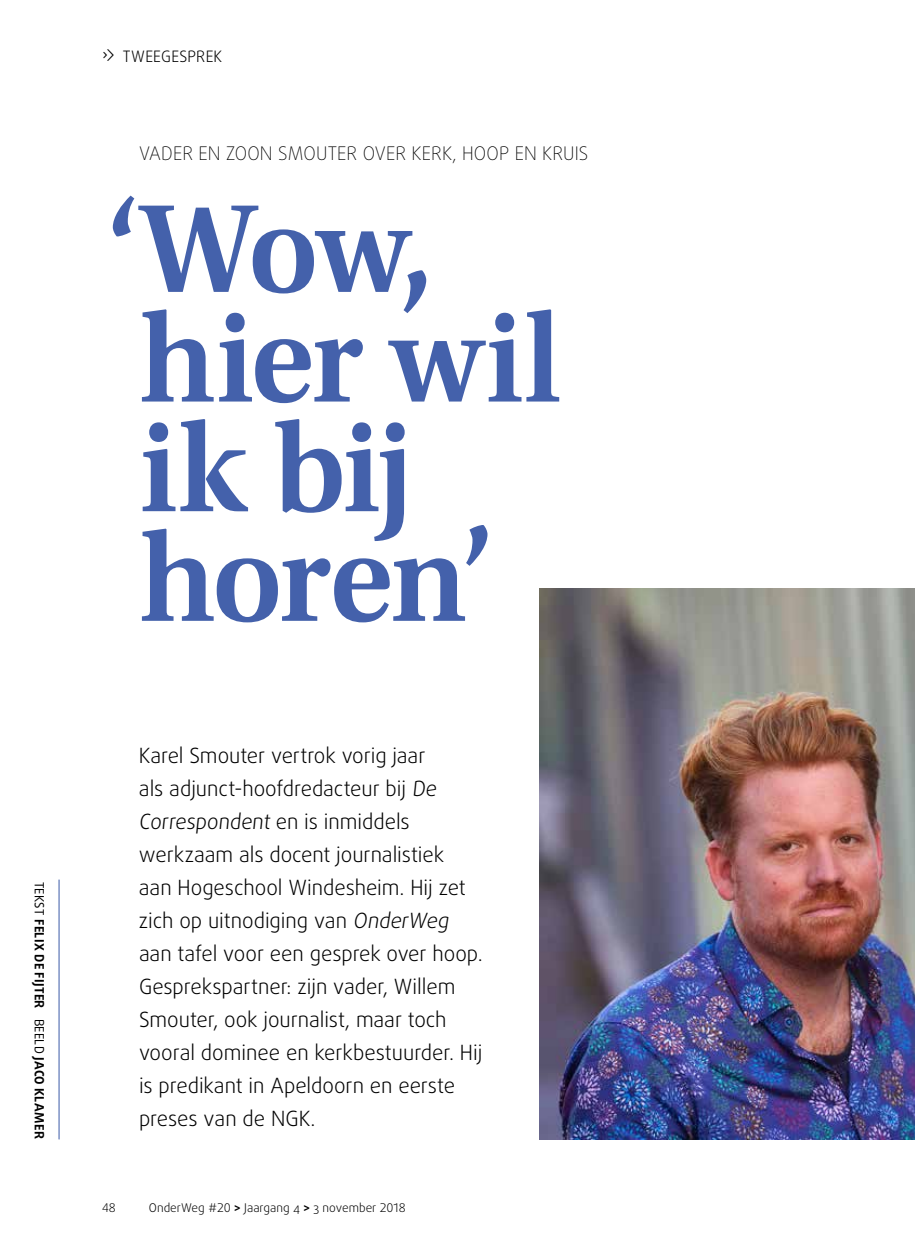
<style>
.page{position:relative;width:915px;height:1234px;background:#fff}
.page>*{position:absolute;margin:0;border:0;box-sizing:border-box;transform-origin:0 0}
.t1{font:600 132px/109.5px "Utopia Std";letter-spacing:-.025em;color:#4461ab}
.t2{font:300 21px/33px "Daxline Pro";color:#000}
.t3{font:100 18.75px "Daxline Pro";letter-spacing:.005em;color:#000}
.t4{font:300 15.75px "Daxline Pro";letter-spacing:.015em;color:#000}
.t5{font:700 12.75px "Daxline Pro";letter-spacing:.03em;color:#000}
.t6{font:300 12px "Daxline Pro";color:#000}
.s1{font-weight:400}
.s2{font-style:italic}
.s3{font-weight:700}
</style>
<div class="page">
<hr style="left:58px;top:879px;width:2px;height:259px;background:#4461ab">
<img style="left:539px;top:588px;width:375px;height:550px">
<p class="t5" style="left:48px;top:881px;width:259px;rotate:90deg"><span class="s1">TEKST</span> FELIX DE FIJTER <span class="s1">BEELD</span> JACO KLAMER</p>
<p class="t4" style="left:123px;top:46px;width:101px">TWEEGESPREK</p>
<p class="t3" style="left:139px;top:140px;width:450px">VADER EN ZOON SMOUTER OVER KERK, HOOP EN KRUIS</p>
<h1 class="t1" style="left:108px;top:196px;width:455px">‘Wow, hier wil ik bij horen’</h1>
<p class="t2" style="left:139px;top:739px;width:345px">Karel Smouter vertrok vorig jaar<br>als adjunct-hoofdredacteur bij De Correspondent en is inmiddels werkzaam als docent journalistiek<br>aan Hogeschool Windesheim. Hij zet zich op uitnodiging van <span class="s2">OnderWeg </span>aan tafel voor een gesprek over hoop.<br>Gesprekspartner: zijn vader, Willem Smouter, ook journalist, maar toch vooral dominee en kerkbestuurder. Hij is predikant in Apeldoorn en eerste preses van de NGK.</p>
<p class="t6" style="left:102px;top:1199px;width:15px">48</p>
<p class="t6" style="left:149px;top:1199px;width:258px">OnderWeg #20 <span class="s3">&gt;</span> Jaargang 4 <span class="s3">&gt;</span> 3 november 2018</p>
</div>
